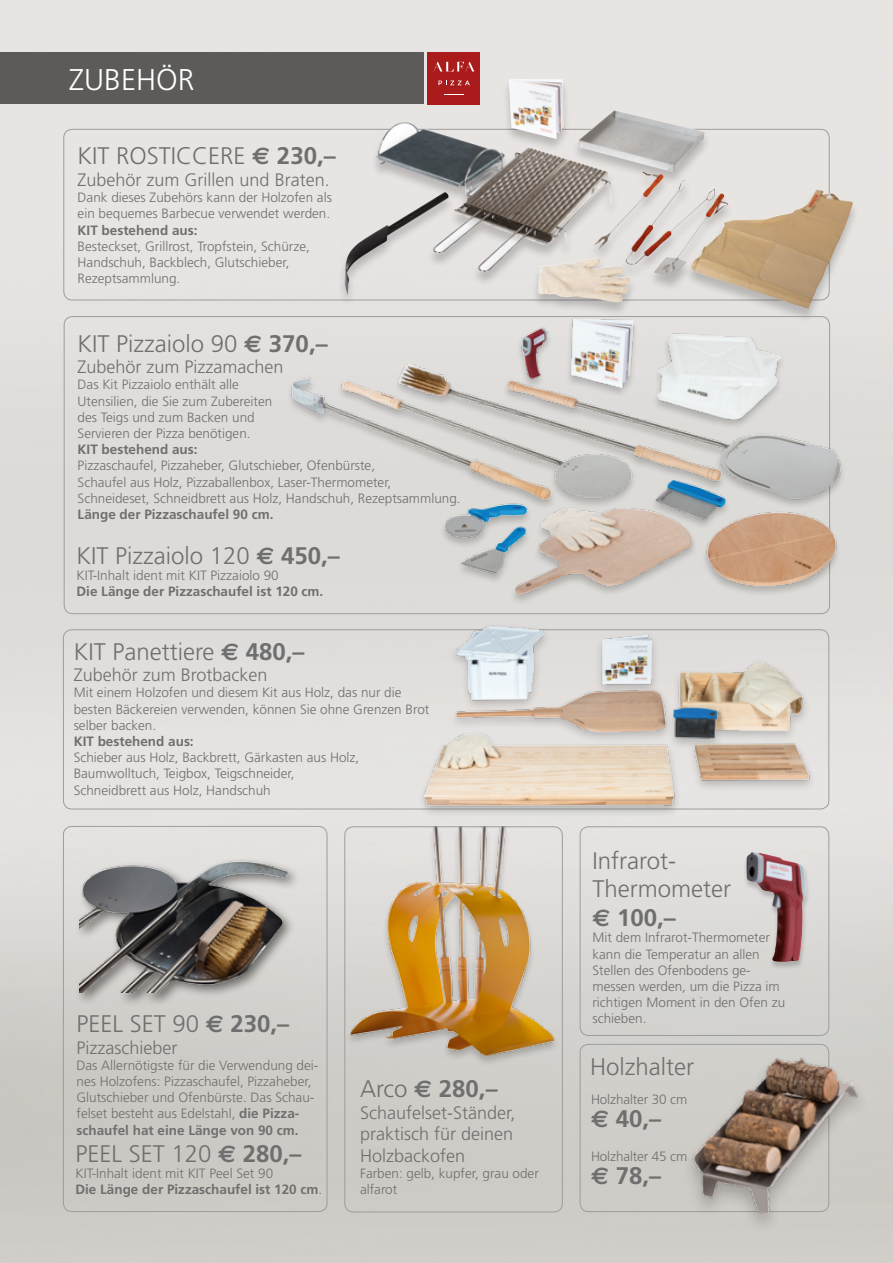
<style>
.page{position:relative;width:893px;height:1263px;background:#fff}
.page>*{position:absolute;margin:0;border:0;box-sizing:border-box;transform-origin:0 0}
.t1{font:300 30px "Frutiger";color:#fff}
.t2{font:300 24px/28.8px "Frutiger";color:#706f6f}
.t3{font:700 24px "Frutiger";color:#706f6f}
.t4{font:300 18px/21.6px "Frutiger";color:#706f6f}
.t5{font:300 13.5px/16.2px "Frutiger";color:#706f6f}
.t6{font:700 13.5px/16.2px "Frutiger";color:#706f6f}
.s1{font-family:"Euro Sans";font-weight:700}
.s2{font-weight:700}
.s3{font-weight:300}
.s4{font-family:"Euro Sans"}
</style>
<div class="page">
<img style="left:0;top:0;width:893px;height:1263px">
<div style="left:0;top:52px;width:424px;height:52px;background:#5c5b5a"></div>
<div style="left:75px;top:857px;width:226px;height:150px;background:#000;opacity:.5"></div>
<img style="left:80px;top:853px;width:209px;height:140px">
<img style="left:317px;top:826px;width:263px;height:258px">
<div style="left:743px;top:852px;width:67px;height:118px;background:#000;opacity:.2"></div>
<img style="left:746px;top:851px;width:60px;height:111px">
<div style="left:337px;top:79px;width:523px;height:244px;background:#000;opacity:.2"></div>
<img style="left:375px;top:79px;width:330px;height:196px">
<img style="left:179px;top:292px;width:690px;height:402px">
<img style="left:378px;top:619px;width:462px;height:209px">
<div style="left:63px;top:826px;width:264px;height:386px;border:1px solid #9d9d9c;border-radius:9px"></div>
<div style="left:428px;top:52px;width:52px;height:52px;background:#aa1b1b"></div>
<svg style="left:444px;top:94px;width:20px;height:1px"></svg>
<svg style="left:438px;top:81px;width:32px;height:4px"></svg>
<svg style="left:434px;top:62px;width:40px;height:10px"></svg>
<div style="left:681px;top:1054px;width:190px;height:182px;background:#d0cdc8"></div>
<img style="left:675px;top:1034px;width:218px;height:198px">
<div style="left:344px;top:826px;width:219px;height:386px;border:1px solid #9d9d9c;border-radius:9px"></div>
<h1 class="t1" style="left:69px;top:62px;width:127px">ZUBEHÖR</h1>
<h2 class="t2" style="left:78px;top:142px;width:260px">KIT ROSTICCERE <span class="s1">€</span> <span class="s2">230,–</span></h2>
<h3 class="t4" style="left:78px;top:169px;width:254px">Zubehör zum Grillen und Braten.</h3>
<p class="t5" style="left:78px;top:189px;width:256px">Dank dieses Zubehörs kann der Holzofen als ein bequemes Barbecue verwendet werden.</p>
<p class="t6" style="left:78px;top:222px;width:122px">KIT bestehend aus:</p>
<p class="t5" style="left:78px;top:238px;width:234px">Besteckset, Grillrost, Tropfstein, Schürze,<br>Handschuh, Backblech, Glutschieber,<br>Rezeptsammlung.</p>
<h2 class="t2" style="left:78px;top:329px;width:252px">KIT Pizzaiolo 90 <span class="s1">€</span> <span class="s2">370,–</span></h2>
<h3 class="t4" style="left:78px;top:356px;width:208px">Zubehör zum Pizzamachen</h3>
<p class="t5" style="left:78px;top:377px;width:196px">Das Kit Pizzaiolo enthält alle<br>Utensilien, die Sie zum Zubereiten des Teigs und zum Backen und<br>Servieren der Pizza benötigen.</p>
<p class="t6" style="left:78px;top:441px;width:122px">KIT bestehend aus:</p>
<p class="t5" style="left:78px;top:458px;width:385px">Pizzaschaufel, Pizzaheber, Glutschieber, Ofenbürste,<br>Schaufel aus Holz, Pizzaballenbox, Laser-Thermometer,<br>Schneideset, Schneidbrett aus Holz, Handschuh, Rezeptsammlung.</p>
<p class="t6" style="left:78px;top:506px;width:197px">Länge der Pizzaschaufel 90 cm.</p>
<h2 class="t2" style="left:77px;top:541px;width:265px">KIT Pizzaiolo 120 <span class="s1">€</span> <span class="s2">450,–</span></h2>
<p class="t5" style="left:77px;top:567px;width:204px">KIT-Inhalt ident mit KIT Pizzaiolo 90</p>
<p class="t6" style="left:77px;top:583px;width:248px">Die Länge der Pizzaschaufel ist 120 cm.</p>
<h2 class="t2" style="left:74px;top:637px;width:232px">KIT Panettiere <span class="s1">€</span> <span class="s2">480,–</span></h2>
<h3 class="t4" style="left:74px;top:664px;width:195px">Zubehör zum Brotbacken</h3>
<p class="t5" style="left:74px;top:684px;width:357px">Mit einem Holzofen und diesem Kit aus Holz, das nur die besten Bäckereien verwenden, können Sie ohne Grenzen Brot selber backen.</p>
<p class="t6" style="left:74px;top:733px;width:122px">KIT bestehend aus:</p>
<p class="t5" style="left:74px;top:749px;width:287px">Schieber aus Holz, Backbrett, Gärkasten aus Holz,<br>Baumwolltuch, Teigbox, Teigschneider,<br>Schneidbrett aus Holz, Handschuh</p>
<h2 class="t2" style="left:77px;top:1009px;width:214px">PEEL SET 90 <span class="s1">€</span> <span class="s2">230,–</span></h2>
<h3 class="t4" style="left:77px;top:1036px;width:102px">Pizzaschieber</h3>
<p class="t5" style="left:77px;top:1057px;width:243px">Das Allernötigste für die Verwendung dei&shy;nes Holzofens: Pizzaschaufel, Pizzaheber, Glutschieber und Ofenbürste. Das Schau&shy;felset besteht aus Edelstahl, <span class="s2">die Pizza&shy;schaufel hat eine Länge von 90 cm.</span></p>
<h2 class="t2" style="left:75px;top:1139px;width:228px">PEEL SET 120 <span class="s1">€</span> <span class="s2">280,–</span></h2>
<p class="t6" style="left:75px;top:1165px;width:248px"><span class="s3">KIT-Inhalt ident mit KIT Peel Set 90<br></span>Die Länge der Pizzaschaufel ist 120 cm<span class="s3">.</span></p>
<h2 class="t3" style="left:360px;top:1075px;width:139px"><span class="s3">Arco</span> <span class="s4">€</span> 280,–</h2>
<h3 class="t4" style="left:360px;top:1102px;width:157px">Schaufelset-Ständer, praktisch für deinen<br>Holzbackofen</h3>
<p class="t5" style="left:360px;top:1165px;width:180px">Farben: gelb, kupfer, grau oder alfarot</p>
<h2 class="t2" style="left:592px;top:846px;width:140px">Infrarot-<br>Thermometer <span class="s1">€</span> <span class="s2">100,–</span></h2>
<p class="t5" style="left:592px;top:930px;width:194px">Mit dem Infrarot-Thermometer kann die Temperatur an allen<br>Stellen des Ofenbodens ge&shy;messen werden, um die Pizza im richtigen Moment in den Ofen zu schieben.</p>
<h2 class="t2" style="left:590px;top:1052px;width:105px">Holzhalter</h2>
<p class="t5" style="left:591px;top:1091px;width:98px">Holzhalter 30 cm</p>
<h2 class="t3" style="left:591px;top:1104px;width:72px"><span class="s4">€</span> 40,–</h2>
<p class="t5" style="left:591px;top:1148px;width:98px">Holzhalter 45 cm</p>
<h2 class="t3" style="left:591px;top:1161px;width:72px"><span class="s4">€</span> 78,–</h2>
</div>
